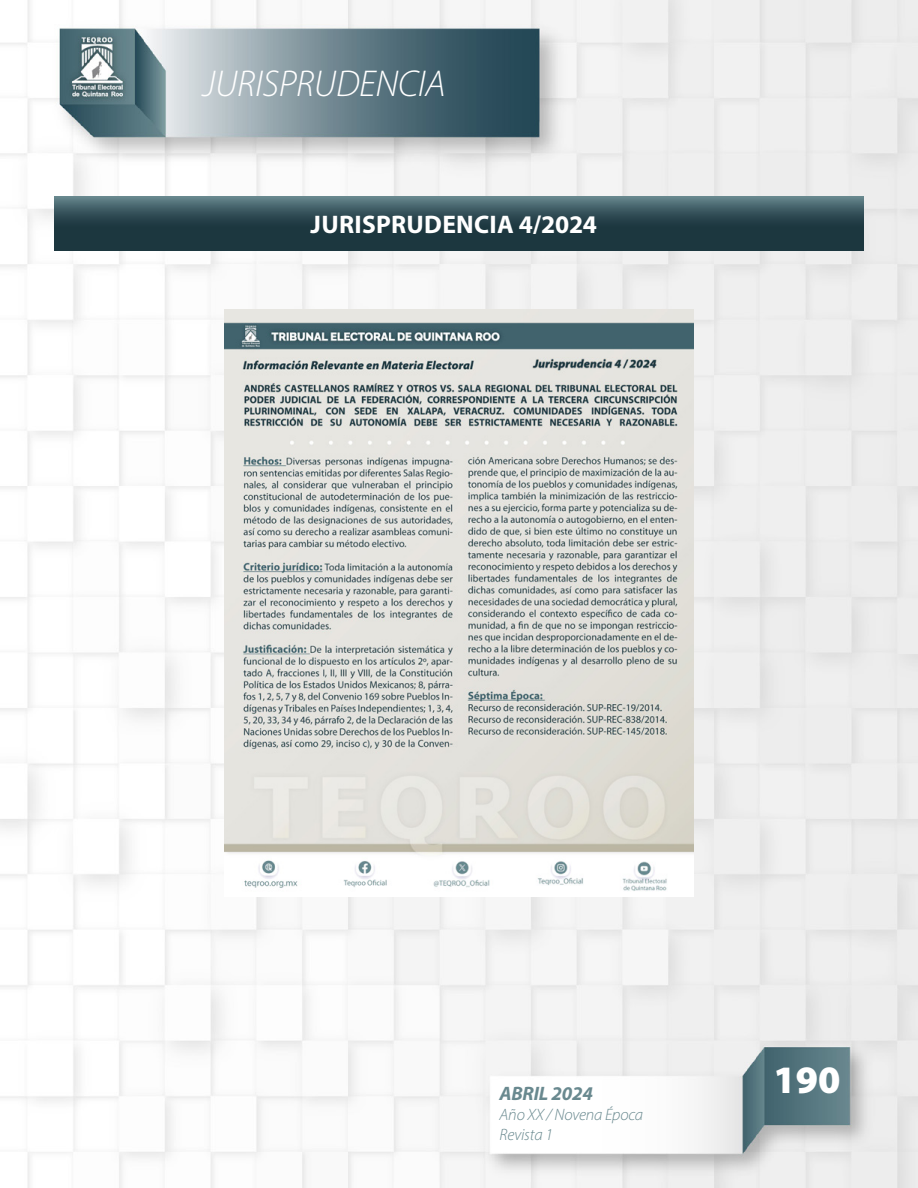
<style>
.page{position:relative;width:918px;height:1188px;background:#fff}
.page>*{position:absolute;margin:0;border:0;box-sizing:border-box;transform-origin:0 0}
.t1{font:900 39px "Myriad Pro";color:#fff}
.t2{font:italic 300 37.5px "Myriad Pro";letter-spacing:-.01em;color:#fff}
.t3{font:700 25.5px "Myriad Pro";letter-spacing:.01em;color:#fff}
.t4{font:italic 700 19.5px "Myriad Pro";letter-spacing:-.01em;color:#69898f}
.t5{font:italic 300 16.5px/19.8px "Myriad Pro";letter-spacing:-.01em;color:#69898f}
</style>
<div class="page">
<img style="left:0;top:0;width:918px;height:1188px">
<svg style="left:54px;top:196px;width:810px;height:54px;background:#2e4a52"></svg>
<img style="left:224px;top:309px;width:470px;height:587px">
<h2 class="t2" style="left:202px;top:61px;width:245px">JURISPRUDENCIA</h2>
<h3 class="t3" style="left:311px;top:208px;width:288px">JURISPRUDENCIA 4/2024</h3>
<p class="t4" style="left:500px;top:1081px;width:95px">ABRIL 2024</p>
<p class="t5" style="left:500px;top:1105px;width:145px">Año XX / Novena Época<br>Revista 1</p>
<h1 class="t1" style="left:773px;top:1053px;width:69px">190</h1>
</div>
